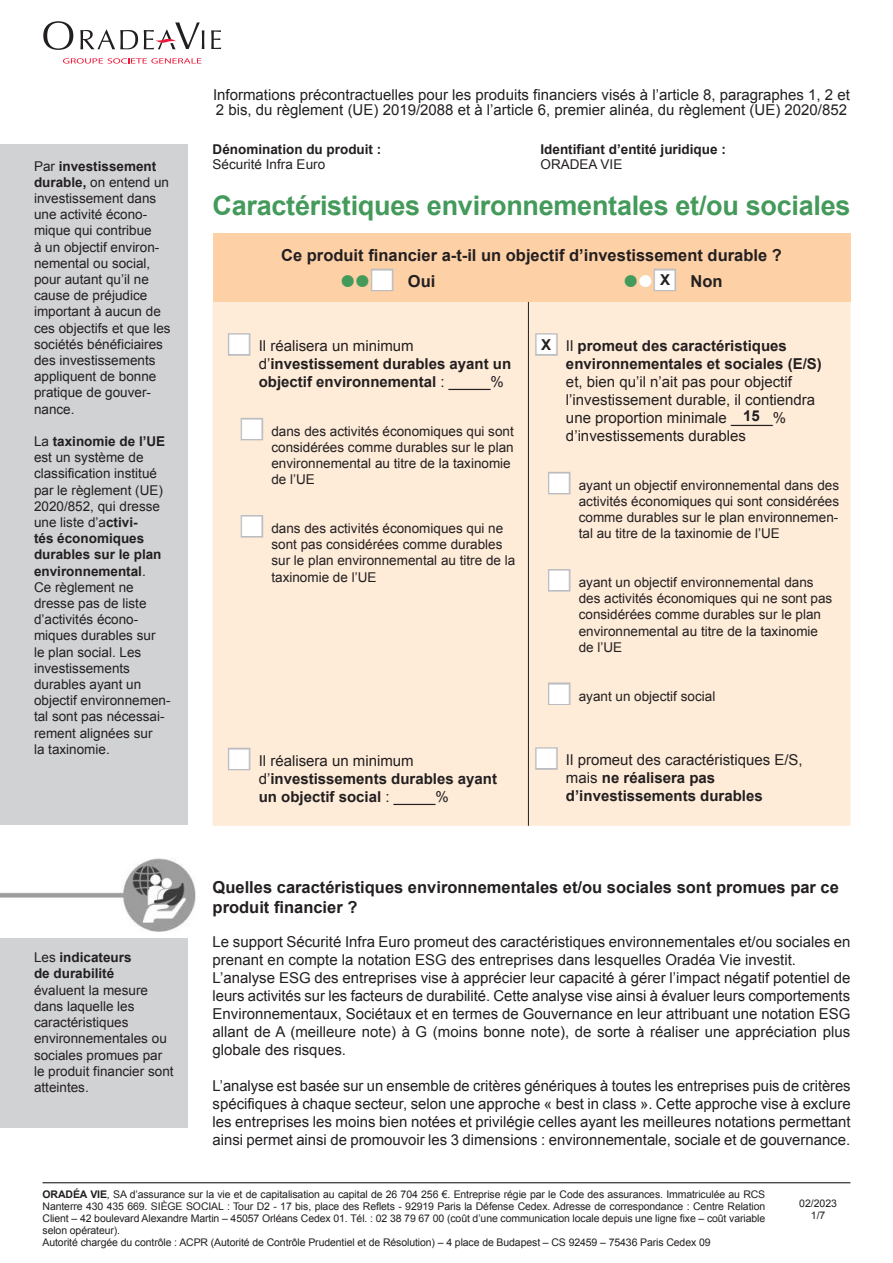
<style>
.page{position:relative;width:893px;height:1263px;background:#fff}
.page>*{position:absolute;margin:0;border:0;box-sizing:border-box;transform-origin:0 0}
.Normal_e{font:700 27px "Arial";letter-spacing:-.01em;color:#449a5a}
.Normal_e-2{font:700 16.5px/19.8px "Arial";color:#231f20}
.Normal_e-3{font:15px/18px "Arial";color:#231f20}
.Normal_e-4{font:700 15px/18px "Arial";color:#231f20}
.Normal_e-5{font:13.5px/16.2px "Arial";color:#231f20}
.Normal_e-6{font:700 13.5px "Arial";color:#231f20}
.t1{font:10.5px/12px "Arial";letter-spacing:-.01em;color:#231f20;text-align:center}
.s1{font-weight:700}
.s2{font-weight:400}
</style>
<div class="page">
<hr style="left:43px;top:1182px;width:807px;height:1px;background:#231f20">
<svg style="left:43px;top:21px;width:30px;height:29px"></svg>
<svg style="left:80px;top:30px;width:58px;height:19px"></svg>
<svg style="left:211px;top:30px;width:10px;height:19px"></svg>
<svg style="left:144px;top:22px;width:60px;height:27px"></svg>
<svg style="left:63px;top:58px;width:138px;height:6px"></svg>
<div style="left:213px;top:234px;width:637px;height:68px;background:#fdd0a6"></div>
<div style="left:213px;top:302px;width:637px;height:524px;background:#feebd8"></div>
<hr style="left:528px;top:302px;width:1px;height:524px;background:#231f20">
<div style="left:0;top:145px;width:187px;height:680px;background:#d1d2d4"></div>
<div style="left:0;top:936px;width:187px;height:191px;background:#d1d2d4"></div>
<img style="left:0;top:858px;width:195px;height:80px">
<svg style="left:229px;top:334px;width:20px;height:20px"></svg>
<svg style="left:242px;top:419px;width:20px;height:20px"></svg>
<svg style="left:242px;top:516px;width:20px;height:20px"></svg>
<svg style="left:229px;top:749px;width:20px;height:20px"></svg>
<svg style="left:537px;top:334px;width:19px;height:20px"></svg>
<svg style="left:549px;top:473px;width:20px;height:20px"></svg>
<svg style="left:549px;top:570px;width:20px;height:20px"></svg>
<svg style="left:549px;top:684px;width:20px;height:19px"></svg>
<svg style="left:537px;top:748px;width:19px;height:20px"></svg>
<p class="Normal_e-5" style="left:34px;top:158px;width:138px">Par <span class="s1">investissement durable,</span> on entend un investissement dans une activité écono&shy;mique qui contribue<br>à un objectif environ&shy;nemental ou social, pour autant qu’il ne cause de préjudice important à aucun de ces objectifs et que les sociétés bénéficiaires des investissements appliquent de bonne pratique de gouver&shy;nance.</p>
<p class="Normal_e-5" style="left:34px;top:433px;width:138px">La <span class="s1">taxinomie de l’UE </span>est un système de classification institué par le règlement (UE)<br>2020/852, qui dresse une liste d’a<span class="s1">ctivi-<br>tés économiques durables sur le plan environnemental</span>.<br>Ce règlement ne dresse pas de liste d’activités écono&shy;miques durables sur<br>le plan social. Les investissements durables ayant un objectif environnemen&shy;tal sont pas nécessai&shy;rement alignées sur<br>la taxinomie.</p>
<p class="Normal_e-5" style="left:34px;top:949px;width:141px">Les <span class="s1">indicateurs<br>de durabilité<br></span>évaluent la mesure dans laquelle les caractéristiques environnementales ou sociales promues par le produit financier sont atteintes.</p>
<p class="Normal_e-3" style="left:213px;top:88px;width:638px;line-height:15px">Informations précontractuelles pour les produits financiers visés à l’article 8, paragraphes 1, 2 et<br>2 bis, du règlement (UE) 2019/2088 et à l’article 6, premier alinéa, du règlement (UE) 2020/852</p>
<p class="Normal_e-6" style="left:213px;top:141px;width:170px">Dénomination du produit :</p>
<p class="Normal_e-5" style="left:213px;top:157px;width:114px">Sécurité Infra Euro</p>
<p class="Normal_e-6" style="left:541px;top:141px;width:187px">Identifiant d’entité juridique :</p>
<p class="Normal_e-5" style="left:541px;top:157px;width:83px">ORADEA VIE</p>
<p class="Normal_e" style="left:213px;top:188px;width:639px">Caractéristiques environnementales et/ou sociales</p>
<p class="Normal_e-2" style="left:281px;top:246px;width:502px">Ce produit financier a-t-il un objectif d’investissement durable ?</p>
<p class="Normal_e-2" style="left:408px;top:272px;width:29px">Oui</p>
<p class="Normal_e-2" style="left:691px;top:272px;width:34px">Non</p>
<p class="Normal_e-4" style="left:660px;top:271px;width:12px">X</p>
<p class="Normal_e-4" style="left:259px;top:337px;width:254px"><span class="s2">Il réalisera un minimum d’</span>investissement durables ayant un objectif environnemental <span class="s2">: _____%</span></p>
<p class="Normal_e-5" style="left:271px;top:423px;width:244px">dans des activités économiques qui sont considérées comme durables sur le plan environnemental au titre de la taxinomie de l’UE</p>
<p class="Normal_e-5" style="left:271px;top:520px;width:245px">dans des activités économiques qui ne sont pas considérées comme durables sur le plan environnemental au titre de la taxinomie de l’UE</p>
<p class="Normal_e-4" style="left:259px;top:752px;width:240px"><span class="s2">Il réalisera un minimum d’</span>investissements durables ayant un objectif social <span class="s2">: _____%</span></p>
<p class="Normal_e-4" style="left:541px;top:337px;width:12px">X</p>
<p class="Normal_e-3" style="left:566px;top:337px;width:257px">Il <span class="s1">promeut des caractéristiques environnementales et sociales (E/S) </span>et, bien qu’il n’ait pas pour objectif l’investissement durable, il contiendra une proportion minimale _____% d’investissements durables</p>
<p class="Normal_e-5" style="left:579px;top:477px;width:262px;text-align:justify">ayant un objectif environnemental dans des activités économiques qui sont considérées comme durables sur le plan environnemen&shy;tal au titre de la taxinomie de l’UE</p>
<p class="Normal_e-5" style="left:579px;top:574px;width:255px">ayant un objectif environnemental dans des activités économiques qui ne sont pas considérées comme durables sur le plan environnemental au titre de la taxinomie de l’UE</p>
<p class="Normal_e-5" style="left:579px;top:688px;width:138px">ayant un objectif social</p>
<p class="Normal_e-4" style="left:743px;top:407px;width:18px">15</p>
<p class="Normal_e-4" style="left:566px;top:751px;width:238px"><span class="s2">Il promeut des caractéristiques E/S, mais</span> ne réalisera pas d’investissements durables</p>
<p class="Normal_e-2" style="left:213px;top:878px;width:628px">Quelles caractéristiques environnementales et/ou sociales sont promues par ce produit financier ?</p>
<p class="Normal_e-3" style="left:213px;top:933px;width:639px">Le support Sécurité Infra Euro promeut des caractéristiques environnementales et/ou sociales en prenant en compte la notation ESG des entreprises dans lesquelles Oradéa Vie investit.</p>
<p class="Normal_e-3" style="left:213px;top:969px;width:639px;text-align:justify">L’analyse ESG des entreprises vise à apprécier leur capacité à gérer l’impact négatif potentiel de leurs activités sur les facteurs de durabilité. Cette analyse vise ainsi à évaluer leurs comportements Environnementaux, Sociétaux et en termes de Gouvernance en leur attribuant une notation ESG allant de A (meilleure note) à G (moins bonne note), de sorte à réaliser une appréciation plus globale des risques.</p>
<p class="Normal_e-3" style="left:213px;top:1077px;width:640px;text-align:justify">L’analyse est basée sur un ensemble de critères génériques à toutes les entreprises puis de critères spécifiques à chaque secteur, selon une approche « best in class ». Cette approche vise à exclure les entreprises les moins bien notées et privilégie celles ayant les meilleures notations permettant ainsi permet ainsi de promouvoir les 3 dimensions : environnementale, sociale et de gouvernance.</p>
<p class="t1" style="left:43px;top:1189px;width:724px;text-align:left"><span class="s1">ORADÉA VIE</span>, SA d’assurance sur la vie et de capitalisation au capital de 26 704 256 €. Entreprise régie par le Code des assurances. Immatriculée au RCS Nanterre 430 435 669. SIÈGE SOCIAL : Tour D2 - 17 bis, place des Reflets - 92919 Paris la Défense Cedex. Adresse de correspondance : Centre Relation Client – 42 boulevard Alexandre Martin – 45057 Orléans Cedex 01. Tél. : 02 38 79 67 00 (coût d’une communication locale depuis une ligne fixe – coût variable selon opérateur).<br>Autorité chargée du contrôle : ACPR (Autorité de Contrôle Prudentiel et de Résolution) – 4 place de Budapest – CS 92459 – 75436 Paris Cedex 09</p>
<p class="t1" style="left:799px;top:1197px;width:39px">02/2023<br>1/7</p>
</div>
